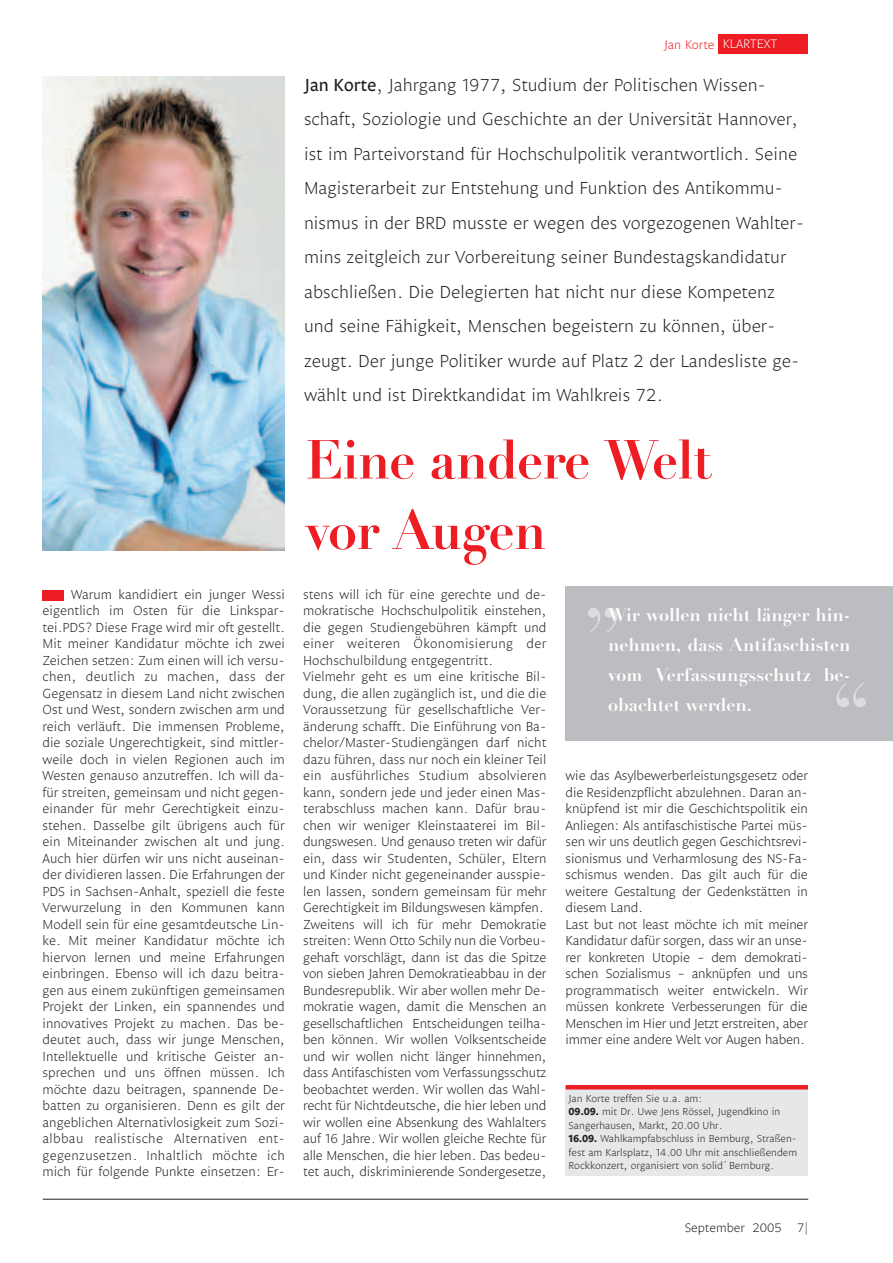
<style>
.page{position:relative;width:893px;height:1263px;background:#fff}
.page>*{position:absolute;margin:0;border:0;box-sizing:border-box;transform-origin:0 0}
.t1{font:90px "Didot";color:#dcdddf}
.t2{font:700 54px/70.5px "Didot";letter-spacing:-.015em;color:#ee1d23;scale:.96 1}
.t3{font:300 18px/34.5px "Legato LF";color:#231f20}
.t4{font:700 18px/30px "Didot";color:#fff;text-align:justify}
.t5{font:300 13.5px/16.5px "Legato LF";letter-spacing:-.01em;color:#231f20}
.t6{font:300 12.75px "Legato LF";color:#ee1d23}
.t7{font:300 12.75px "Legato LF";color:#231f20}
.t8{font:300 10.5px/13.5px "Legato LF";color:#231f20}
.s1{color:#fff}
.s2{font-family:"Legato";font-weight:400}
.s3{font-weight:700}
</style>
<div class="page">
<hr style="left:43px;top:1199px;width:765px;height:1px;background:#231f20">
<div style="left:719px;top:34px;width:89px;height:20px;background:#ee1d23"></div>
<img style="left:43px;top:77px;width:242px;height:473px">
<div style="left:43px;top:590px;width:21px;height:11px;background:#ee1d23"></div>
<div style="left:566px;top:1087px;width:242px;height:89px;background:#e6e7e9"></div>
<hr style="left:566px;top:1085px;width:242px;height:4px;background:#ee1d23">
<div style="left:566px;top:586px;width:327px;height:154px;background:#bcbdc0"></div>
<p class="t6" style="left:664px;top:39px;width:115px">Jan Korte <span class="s1">KLARTEXT</span></p>
<p class="t3" style="left:304px;top:69px;width:502px"><span class="s2">Jan Korte</span>, Jahrgang 1977, Studium der Politischen Wissen&shy;schaft, Soziologie und Geschichte an der Universität Hannover, ist im Parteivorstand für Hochschulpolitik verantwortlich. Seine Magisterarbeit zur Entstehung und Funktion des Antikommu&shy;nismus in der BRD musste er wegen des vorgezogenen Wahlter&shy;mins zeitgleich zur Vorbereitung seiner Bundestagskandidatur abschließen. Die Delegierten hat nicht nur diese Kompetenz und seine Fähigkeit, Menschen begeistern zu können, über&shy;zeugt. Der junge Politiker wurde auf Platz 2 der Landesliste ge&shy;wählt und ist Direktkandidat im Wahlkreis 72.</p>
<h2 class="t2" style="left:306px;top:432px;width:425px">Eine andere Welt vor Augen</h2>
<p class="t5" style="left:43px;top:587px;width:244px;text-align:justify;text-indent:29px">Warum kandidiert ein junger Wessi eigentlich im Osten für die Linkspar&shy;tei.PDS? Diese Frage wird mir oft gestellt.<br>Mit meiner Kandidatur möchte ich zwei Zeichen setzen: Zum einen will ich versu&shy;chen, deutlich zu machen, dass der Gegensatz in diesem Land nicht zwischen Ost und West, sondern zwischen arm und reich verläuft. Die immensen Probleme, die soziale Ungerechtigkeit, sind mittler&shy;weile doch in vielen Regionen auch im Westen genauso anzutreffen. Ich will da&shy;für streiten, gemeinsam und nicht gegen&shy;einander für mehr Gerechtigkeit einzu&shy;stehen. Dasselbe gilt übrigens auch für ein Miteinander zwischen alt und jung.<br>Auch hier dürfen wir uns nicht auseinan&shy;der dividieren lassen. Die Erfahrungen der PDS in Sachsen-Anhalt, speziell die feste Verwurzelung in den Kommunen kann Modell sein für eine gesamtdeutsche Lin&shy;ke. Mit meiner Kandidatur möchte ich hiervon lernen und meine Erfahrungen einbringen. Ebenso will ich dazu beitra&shy;gen aus einem zukünftigen gemeinsamen Projekt der Linken, ein spannendes und innovatives Projekt zu machen. Das be&shy;deutet auch, dass wir junge Menschen, Intellektuelle und kritische Geister an&shy;sprechen und uns öffnen müssen. Ich möchte dazu beitragen, spannende De&shy;batten zu organisieren. Denn es gilt der angeblichen Alternativlosigkeit zum Sozi&shy;albbau realistische Alternativen ent&shy;gegenzusetzen. Inhaltlich möchte ich mich für folgende Punkte einsetzen: Er-</p>
<p class="t5" style="left:303px;top:587px;width:245px">stens will ich für eine gerechte und de&shy;mokratische Hochschulpolitik einstehen, die gegen Studiengebühren kämpft und einer weiteren Ökonomisierung der Hochschulbildung entgegentritt.<br>Vielmehr geht es um eine kritische Bil&shy;dung, die allen zugänglich ist, und die die Voraussetzung für gesellschaftliche Ver&shy;änderung schafft. Die Einführung von Ba&shy;chelor/Master-Studiengängen darf nicht dazu führen, dass nur noch ein kleiner Teil ein ausführliches Studium absolvieren kann, sondern jede und jeder einen Mas&shy;terabschluss machen kann. Dafür brau&shy;chen wir weniger Kleinstaaterei im Bil&shy;dungswesen. Und genauso treten wir dafür ein, dass wir Studenten, Schüler, Eltern und Kinder nicht gegeneinander ausspie&shy;len lassen, sondern gemeinsam für mehr Gerechtigkeit im Bildungswesen kämpfen.<br>Zweitens will ich für mehr Demokratie streiten: Wenn Otto Schily nun die Vorbeu&shy;gehaft vorschlägt, dann ist das die Spitze von sieben Jahren Demokratieabbau in der Bundesrepublik. Wir aber wollen mehr De&shy;mokratie wagen, damit die Menschen an gesellschaftlichen Entscheidungen teilha&shy;ben können. Wir wollen Volksentscheide und wir wollen nicht länger hinnehmen, dass Antifaschisten vom Verfassungsschutz beobachtet werden. Wir wollen das Wahl&shy;recht für Nichtdeutsche, die hier leben und wir wollen eine Absenkung des Wahlalters auf 16 Jahre. Wir wollen gleiche Rechte für alle Menschen, die hier leben. Das bedeu&shy;tet auch, diskriminierende Sondergesetze,</p>
<h3 class="t4" style="left:608px;top:602px;width:244px">Wir wollen nicht länger hin&shy;nehmen, dass Antifaschisten vom Verfassungsschutz be&shy;obachtet werden.</h3>
<h1 class="t1" style="left:583px;top:552px;width:41px">„</h1>
<h1 class="t1" style="left:831px;top:683px;width:41px">“</h1>
<p class="t5" style="left:566px;top:768px;width:244px">wie das Asylbewerberleistungsgesetz oder die Residenzpflicht abzulehnen. Daran an&shy;knüpfend ist mir die Geschichtspolitik ein Anliegen: Als antifaschistische Partei müs&shy;sen wir uns deutlich gegen Geschichtsrevi&shy;sionismus und Verharmlosung des NS-Fa&shy;schismus wenden. Das gilt auch für die weitere Gestaltung der Gedenkstätten in diesem Land.<br>Last but not least möchte ich mit meiner Kandidatur dafür sorgen, dass wir an unse&shy;rer konkreten Utopie – dem demokrati&shy;schen Sozialismus – anknüpfen und uns programmatisch weiter entwickeln. Wir müssen konkrete Verbesserungen für die Menschen im Hier und Jetzt erstreiten, aber immer eine andere Welt vor Augen haben.</p>
<p class="t8" style="left:569px;top:1092px;width:230px">Jan Korte treffen Sie u.a. am:<br><span class="s3">09.09.</span> mit Dr. Uwe Jens Rössel, Jugendkino in Sangerhausen, Markt, 20.00 Uhr.<br><span class="s3">16.09.</span> Wahlkampfabschluss in Bernburg, Straßen&shy;fest am Karlsplatz, 14.00 Uhr mit anschließendem Rockkonzert, organisiert von solid´ Bernburg.</p>
<p class="t7" style="left:685px;top:1223px;width:125px">September 2005 7|</p>
</div>
